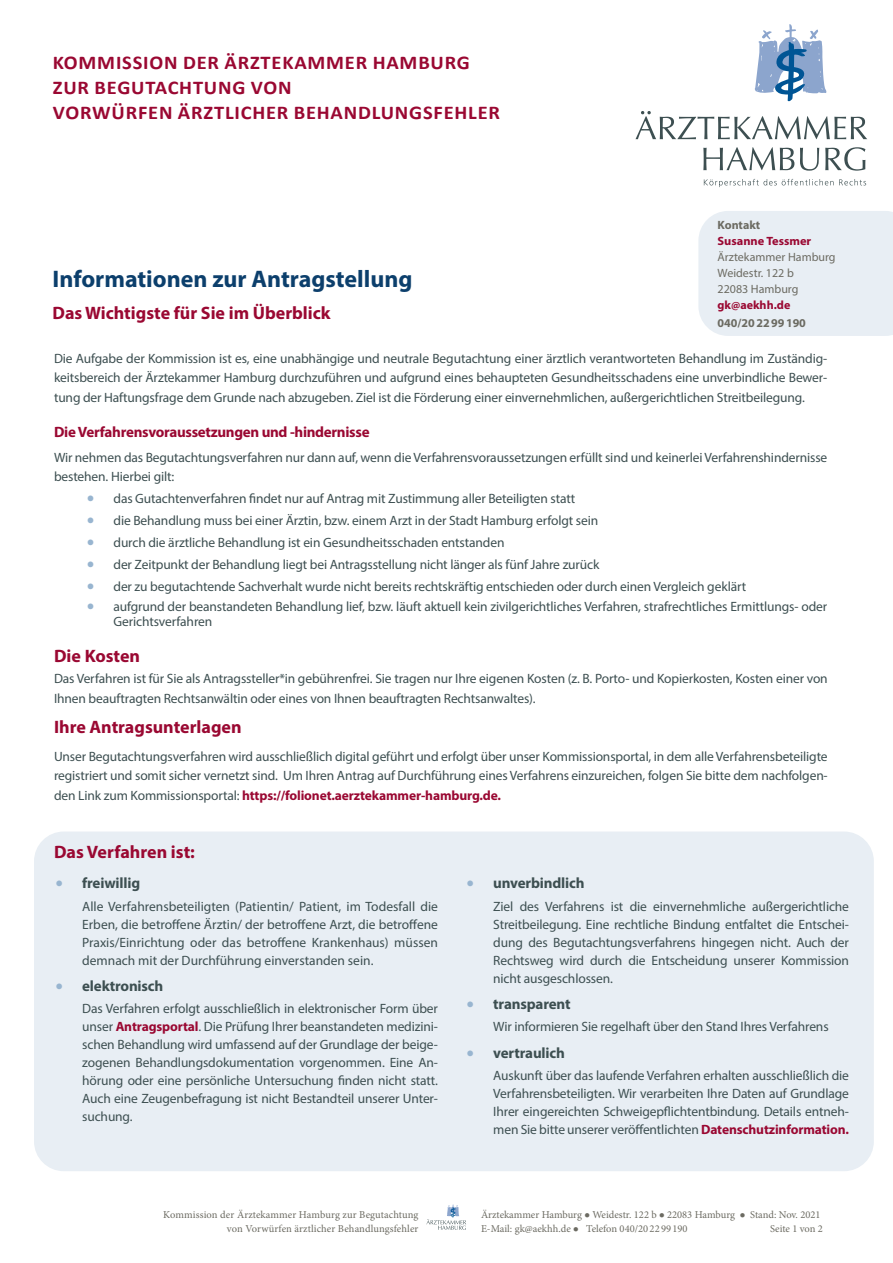
<style>
.page{position:relative;width:893px;height:1263px;background:#fff}
.page>*{position:absolute;margin:0;border:0;box-sizing:border-box;transform-origin:0 0}
.Inhalte_rot{font:700 24px "Myriad Pro";color:#0c3f6c}
.Inhalte_blau_ZWB{font:700 19.5px "Calibri";letter-spacing:.04em;color:#9a0832;scale:1.05 1}
.Inhalte_rot-2{font:700 18px "Myriad Pro";color:#9a0832}
.überschrift_rot{font:700 18px "Myriad Pro";color:#9a0832}
.t1{font:700 15px "Myriad Pro";letter-spacing:-.01em;color:#3d4f51}
.Inhalte_rot-3{font:700 15px "Myriad Pro";letter-spacing:-.02em;color:#9a0832}
.standarstext_maineu{font:13.5px/18px "Myriad Pro";letter-spacing:-.01em;color:#3d4f51;text-align:justify}
.Standardtext_mai{font:13.5px/19.5px "Myriad Pro";letter-spacing:-.01em;color:#3d4f51;text-align:justify}
.t2{font:12px "Myriad Pro";color:#6c6b62}
.t3{font:700 12px "Myriad Pro";color:#9a0832}
.t4{font:700 12px "Myriad Pro";color:#6c6b62}
.t5{font:10.5px/13.5px "Minion Pro";color:#6c6b62;text-align:right}
.s1{font-family:"Minion Pro";font-weight:600;font-size:21px;color:#98b5d0}
.s2{font-weight:700;color:#9a0832}
</style>
<div class="page">
<div style="left:698px;top:211px;width:195px;height:125px;background:#e8eef4"></div>
<div style="left:34px;top:831px;width:840px;height:340px;background:#e8eef4;border-radius:30px"></div>
<svg style="left:426px;top:1204px;width:40px;height:26px"></svg>
<svg style="left:755px;top:24px;width:72px;height:77px"></svg>
<svg style="left:635px;top:111px;width:232px;height:28px"></svg>
<svg style="left:703px;top:147px;width:91px;height:23px"></svg>
<svg style="left:800px;top:148px;width:19px;height:23px"></svg>
<svg style="left:825px;top:147px;width:40px;height:24px"></svg>
<svg style="left:704px;top:179px;width:162px;height:8px"></svg>
<p class="Inhalte_blau_ZWB" style="left:53px;top:48px;width:399px">KOMMISSION DER ÄRZTEKAMMER HAMBURG</p>
<p class="Inhalte_blau_ZWB" style="left:53px;top:73px;width:229px">ZUR BEGUTACHTUNG VON</p>
<p class="Inhalte_blau_ZWB" style="left:53px;top:98px;width:427px">VORWÜRFEN ÄRZTLICHER BEHANDLUNGSFEHLER</p>
<p class="t4" style="left:718px;top:217px;width:44px">Kontakt</p>
<p class="t3" style="left:718px;top:233px;width:95px">Susanne Tessmer</p>
<p class="t2" style="left:718px;top:249px;width:120px">Ärztekammer Hamburg</p>
<p class="t2" style="left:718px;top:265px;width:78px">Weidestr. 122 b</p>
<p class="t2" style="left:718px;top:281px;width:82px">22083 Hamburg</p>
<p class="t3" style="left:718px;top:297px;width:74px">gk@aekhh.de</p>
<p class="t4" style="left:718px;top:315px;width:90px">040/202299190</p>
<p class="Inhalte_rot" style="left:52px;top:263px;width:362px">Informationen zur Antragstellung</p>
<p class="Inhalte_rot-2" style="left:52px;top:301px;width:280px">Das Wichtigste für Sie im Überblick</p>
<p class="Standardtext_mai" style="left:54px;top:348px;width:775px">Die Aufgabe der Kommission ist es, eine unabhängige und neutrale Begutachtung einer ärztlich verantworteten Behandlung im Zuständig&shy;keitsbereich der Ärztekammer Hamburg durchzuführen und aufgrund eines behaupteten Gesundheitsschadens eine unverbindliche Bewer&shy;tung der Haftungsfrage dem Grunde nach abzugeben. Ziel ist die Förderung einer einvernehmlichen, außergerichtlichen Streitbeilegung.</p>
<p class="Inhalte_rot-3" style="left:54px;top:422px;width:317px">Die Verfahrensvoraussetzungen und -hindernisse</p>
<p class="standarstext_maineu" style="left:54px;top:447px;width:775px;line-height:19.5px">Wir nehmen das Begutachtungsverfahren nur dann auf, wenn die Verfahrensvoraussetzungen erfüllt sind und keinerlei Verfahrenshindernisse bestehen. Hierbei gilt:</p>
<p class="Standardtext_mai" style="left:87px;top:489px;width:490px"><span class="s1">•</span> das Gutachtenverfahren findet nur auf Antrag mit Zustimmung aller Beteiligten statt</p>
<p class="Standardtext_mai" style="left:87px;top:511px;width:513px"><span class="s1">•</span> die Behandlung muss bei einer Ärztin, bzw. einem Arzt in der Stadt Hamburg erfolgt sein</p>
<p class="Standardtext_mai" style="left:87px;top:533px;width:419px"><span class="s1">•</span> durch die ärztliche Behandlung ist ein Gesundheitsschaden entstanden</p>
<p class="Standardtext_mai" style="left:87px;top:555px;width:514px"><span class="s1">•</span> der Zeitpunkt der Behandlung liegt bei Antragsstellung nicht länger als fünf Jahre zurück</p>
<p class="Standardtext_mai" style="left:87px;top:577px;width:661px"><span class="s1">•</span> der zu begutachtende Sachverhalt wurde nicht bereits rechtskräftig entschieden oder durch einen Vergleich geklärt</p>
<p class="Standardtext_mai" style="left:114px;top:598px;width:715px;line-height:15px;text-indent:-27px"><span class="s1">•</span> aufgrund der beanstandeten Behandlung lief, bzw. läuft aktuell kein zivilgerichtliches Verfahren, strafrechtliches Ermittlungs- oder<br>Gerichtsverfahren</p>
<p class="Inhalte_rot-2" style="left:54px;top:644px;width:88px">Die Kosten</p>
<p class="standarstext_maineu" style="left:54px;top:669px;width:775px;line-height:19.5px">Das Verfahren ist für Sie als Antragssteller*in gebührenfrei. Sie tragen nur Ihre eigenen Kosten (z. B. Porto- und Kopierkosten, Kosten einer von<br>Ihnen beauftragten Rechtsanwältin oder eines von Ihnen beauftragten Rechtsanwaltes).</p>
<p class="überschrift_rot" style="left:54px;top:715px;width:189px">Ihre Antragsunterlagen</p>
<p class="standarstext_maineu" style="left:54px;top:746px;width:775px;line-height:19.5px">Unser Begutachtungsverfahren wird ausschließlich digital geführt und erfolgt über unser Kommissionsportal, in dem alle Verfahrensbeteiligte registriert und somit sicher vernetzt sind. Um Ihren Antrag auf Durchführung eines Verfahrens einzureichen, folgen Sie bitte dem nachfolgen&shy;den Link zum Kommissionsportal: <span class="s2">https://folionet.aerztekammer-hamburg.de.</span></p>
<p class="überschrift_rot" style="left:54px;top:840px;width:142px">Das Verfahren ist:</p>
<p class="t1" style="left:55px;top:873px;width:87px"><span class="s1">•</span> freiwillig</p>
<p class="standarstext_maineu" style="left:82px;top:897px;width:357px">Alle Verfahrensbeteiligten (Patientin/ Patient, im Todesfall die Erben, die betroffene Ärztin/ der betroffene Arzt, die betroffene Praxis/Einrichtung oder das betroffene Krankenhaus) müssen demnach mit der Durchführung einverstanden sein.</p>
<p class="t1" style="left:55px;top:976px;width:110px"><span class="s1">•</span> elektronisch</p>
<p class="standarstext_maineu" style="left:82px;top:1000px;width:357px">Das Verfahren erfolgt ausschließlich in elektronischer Form über unser <span class="s2">Antragsportal</span>. Die Prüfung Ihrer beanstandeten medizini&shy;schen Behandlung wird umfassend auf der Grundlage der beige&shy;zogenen Behandlungsdokumentation vorgenommen. Eine An&shy;hörung oder eine persönliche Untersuchung finden nicht statt.<br>Auch eine Zeugenbefragung ist nicht Bestandteil unserer Unter&shy;suchung.</p>
<p class="t1" style="left:466px;top:873px;width:120px"><span class="s1">•</span> unverbindlich</p>
<p class="standarstext_maineu" style="left:493px;top:897px;width:357px">Ziel des Verfahrens ist die einvernehmliche außergerichtliche Streitbeilegung. Eine rechtliche Bindung entfaltet die Entschei&shy;dung des Begutachtungsverfahrens hingegen nicht. Auch der Rechtsweg wird durch die Entscheidung unserer Kommission nicht ausgeschlossen.</p>
<p class="t1" style="left:466px;top:994px;width:106px"><span class="s1">•</span> transparent</p>
<p class="standarstext_maineu" style="left:493px;top:1018px;width:337px">Wir informieren Sie regelhaft über den Stand Ihres Verfahrens</p>
<p class="t1" style="left:466px;top:1043px;width:100px"><span class="s1">•</span> vertraulich</p>
<p class="standarstext_maineu" style="left:493px;top:1066px;width:357px">Auskunft über das laufende Verfahren erhalten ausschließlich die Verfahrensbeteiligten. Wir verarbeiten Ihre Daten auf Grundlage Ihrer eingereichten Schweigepflichtentbindung. Details entneh&shy;men Sie bitte unserer veröffentlichten <span class="s2">Datenschutzinformation.</span></p>
<p class="t5" style="left:163px;top:1208px;width:257px">Kommission der Ärztekammer Hamburg zur Begutachtung von Vorwürfen ärztlicher Behandlungsfehler</p>
<p class="t5" style="left:481px;top:1208px;width:341px">Ärztekammer Hamburg ● Weidestr. 122 b ● 22083 Hamburg ● Stand: Nov. 2021</p>
<p class="t5" style="left:481px;top:1222px;width:208px">E-Mail: gk@aekhh.de ● Telefon 040/20 22 99 190</p>
<p class="t5" style="left:770px;top:1222px;width:54px">Seite 1 von 2</p>
</div>
